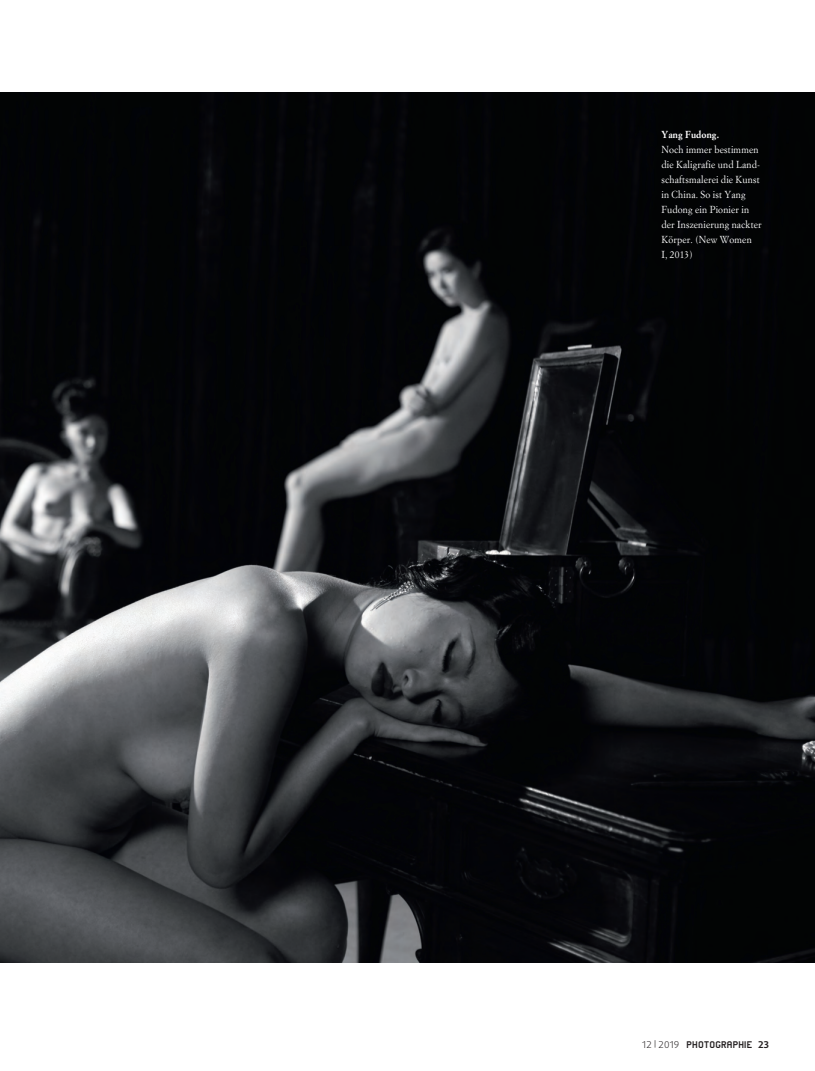
<style>
.page{position:relative;width:815px;height:1071px;background:#fff}
.page>*{position:absolute;margin:0;border:0;box-sizing:border-box;transform-origin:0 0}
.t1{font:11.25px "Wpptphoto";letter-spacing:.01em;color:#231f20}
.t2{font:10px/15px "Simoncini Garamond Roman";letter-spacing:.015em;color:#fff;scale:.95 1}
.t3{font:700 10px "Simoncini Garamond";letter-spacing:.015em;color:#fff;scale:.95 1}
.s1{font-family:"Daxline Pro";font-weight:300;font-size:9.38px}
.s2{font-family:"Daxline Pro";font-weight:300;font-size:7.38px}
.s3{font-family:"Daxline Pro";font-weight:700;font-size:9.38px}
</style>
<div class="page">
<img style="left:0;top:92px;width:815px;height:870px">
<p class="t3" style="left:661px;top:128px;width:62px">Yang Fudong.</p>
<p class="t2" style="left:661px;top:141px;width:107px">Noch immer bestimmen die Kaligrafie und Land&shy;schaftsmalerei die Kunst in China. So ist Yang<br>Fudong ein Pionier in der Inszenierung nackter<br>Körper. (New Women<br>I, 2013)</p>
<p class="t1" style="left:642px;top:1038px;width:128px"><span class="s1">12</span> <span class="s2">|</span> <span class="s1">2019</span> PHOTOGRAPHIE <span class="s3">23</span></p>
</div>
